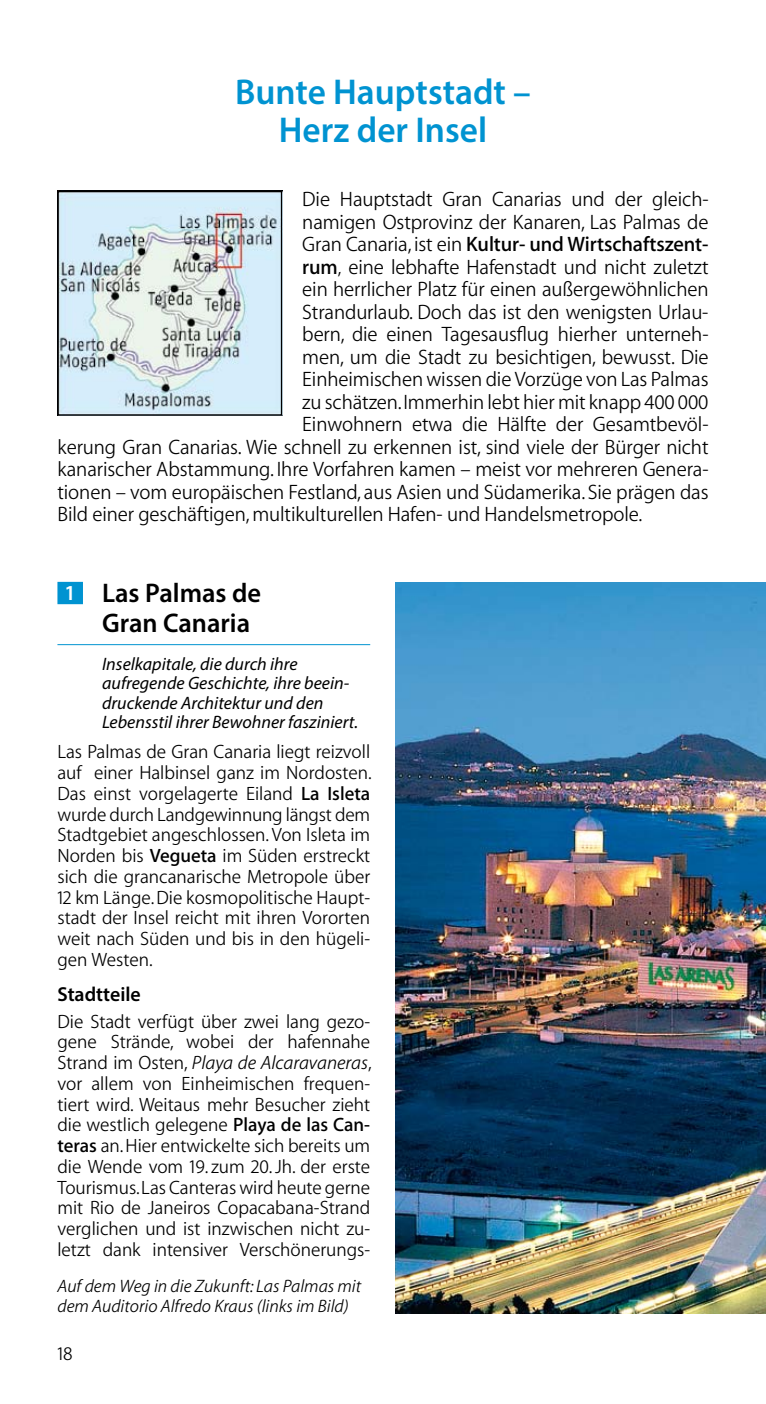
<style>
.page{position:relative;width:766px;height:1404px;background:#fff}
.page>*{position:absolute;margin:0;border:0;box-sizing:border-box;transform-origin:0 0}
.t1{font:600 36px/38.7px "Myriad Pro";color:#0093d1;text-align:center}
.t2{font:600 27px/29.2px "Myriad Pro";color:#000}
.t3{font:300 20.93px "ADAC Myriad OT";letter-spacing:-.005em;color:#000}
.t4{font:700 20.93px "ADAC Myriad OT";letter-spacing:-.005em;color:#000}
.t5{font:600 20.25px "Myriad Pro";color:#000}
.t6{font:300 19.35px/20.7px "ADAC Myriad OT";color:#000;text-align:justify}
.t7{font:italic 18px/19.3px "Myriad Pro";color:#000}
.t8{font:italic 300 18px/19.3px "ADAC Myriad OT";color:#000}
.s1{font-weight:300}
.s2{font-weight:700}
.s3{font-size:19.35px}
.s4{font-size:21.38px;color:#fff}
.s5{font-style:italic}
</style>
<div class="page">
<img style="left:395px;top:582px;width:370px;height:731px">
<div style="left:57px;top:582px;width:26px;height:22px;background:#0093d1"></div>
<hr style="left:57px;top:644px;width:313px;height:1px;background:#0093d1">
<img style="left:59px;top:193px;width:221px;height:220px">
<div style="left:57px;top:191px;width:225px;height:224px;border:1px solid #000"></div>
<p class="t1" style="left:235px;top:71px;width:297px">Bunte Hauptstadt –<br>Herz der Insel</p>
<p class="t3" style="left:302px;top:188px;width:407px">Die Hauptstadt Gran Canarias und der gleich-</p>
<p class="t3" style="left:302px;top:210px;width:407px">namigen Ostprovinz der Kanaren, Las Palmas de</p>
<p class="t4" style="left:302px;top:232px;width:406px"><span class="s1">Gran Canaria, ist ein</span> Kultur- und Wirtschaftszent-</p>
<p class="t3" style="left:302px;top:255px;width:407px"><span class="s2">rum</span><span class="s3">,</span> eine lebhafte Hafenstadt und nicht zuletzt</p>
<p class="t3" style="left:302px;top:278px;width:407px">ein herrlicher Platz für einen außergewöhnlichen</p>
<p class="t3" style="left:302px;top:300px;width:407px">Strandurlaub. Doch das ist den wenigsten Urlau-</p>
<p class="t3" style="left:302px;top:323px;width:407px">bern, die einen Tagesausflug hierher unterneh-</p>
<p class="t3" style="left:302px;top:345px;width:407px">men, um die Stadt zu besichtigen, bewusst. Die</p>
<p class="t3" style="left:302px;top:368px;width:407px">Einheimischen wissen die Vorzüge von Las Palmas</p>
<p class="t3" style="left:302px;top:390px;width:407px">zu schätzen. Immerhin lebt hier mit knapp 400 000</p>
<p class="t3" style="left:302px;top:413px;width:407px">Einwohnern etwa die Hälfte der Gesamtbevöl-</p>
<p class="t3" style="left:57px;top:435px;width:652px">kerung Gran Canarias. Wie schnell zu erkennen ist, sind viele der Bürger nicht</p>
<p class="t3" style="left:57px;top:458px;width:652px">kanarischer Abstammung. Ihre Vorfahren kamen – meist vor mehreren Genera-</p>
<p class="t3" style="left:57px;top:480px;width:652px">tionen – vom europäischen Festland, aus Asien und Südamerika. Sie prägen das</p>
<p class="t3" style="left:57px;top:503px;width:586px">Bild einer geschäftigen, multikulturellen Hafen- und Handelsmetropole.</p>
<p class="t2" style="left:102px;top:578px;width:160px;text-indent:-38px"><span class="s4">1</span> Las Palmas de<br>Gran Canaria</p>
<p class="t7" style="left:102px;top:654px;width:258px">Inselkapitale, die durch ihre aufregende Geschichte, ihre beein&shy;druckende Architektur und den Lebensstil ihrer Bewohner fasziniert.</p>
<p class="t6" style="left:57px;top:741px;width:316px">Las Palmas de Gran Canaria liegt reizvoll auf einer Halbinsel ganz im Nordosten.<br>Das einst vorgelagerte Eiland <span class="s2">La Isleta </span>wurde durch Landgewinnung längst dem Stadtgebiet angeschlossen. Von Isleta im Norden bis <span class="s2">Vegueta</span> im Süden erstreckt sich die grancanarische Metropole über 12 km Länge. Die kosmopolitische Haupt&shy;stadt der Insel reicht mit ihren Vororten weit nach Süden und bis in den hügeli&shy;gen Westen.</p>
<p class="t5" style="left:57px;top:980px;width:85px">Stadtteile</p>
<p class="t6" style="left:57px;top:1011px;width:315px">Die Stadt verfügt über zwei lang gezo&shy;gene Strände, wobei der hafennahe Strand im Osten, <span class="s5">Playa de Alcaravaneras</span>, vor allem von Einheimischen frequen&shy;tiert wird. Weitaus mehr Besucher zieht die westlich gelegene <span class="s2">Playa de las Can&shy;teras</span> an. Hier entwickelte sich bereits um die Wende vom 19. zum 20.Jh. der erste Tourismus. Las Canteras wird heute gerne mit Rio de Janeiros Copacabana-Strand verglichen und ist inzwischen nicht zu&shy;letzt dank intensiver Verschönerungs-</p>
<p class="t8" style="left:57px;top:1276px;width:305px">Auf dem Weg in die Zukunft: Las Palmas mit dem Auditorio Alfredo Kraus (links im Bild)</p>
<p class="t6" style="left:57px;top:1343px;width:17px">18</p>
</div>
